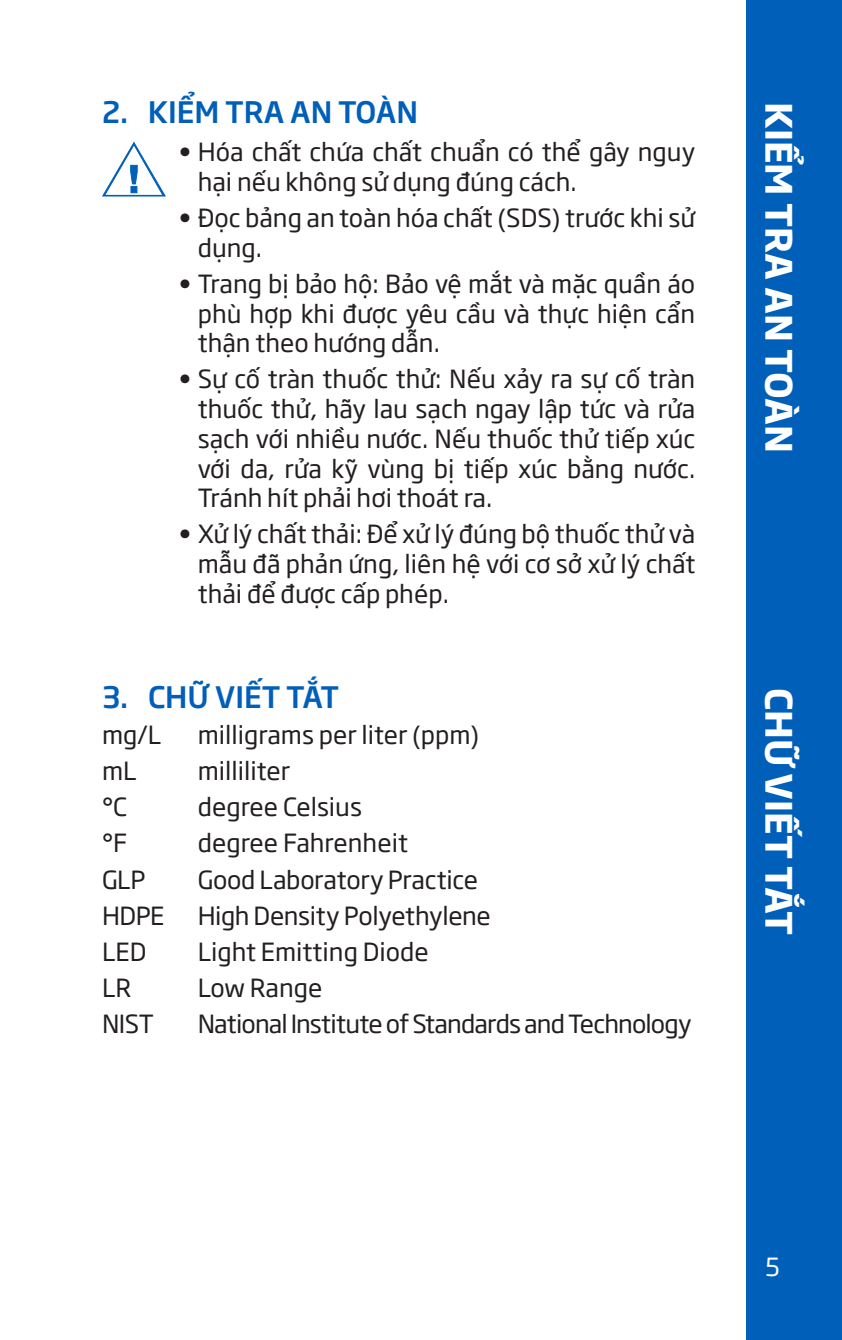
<style>
.page{position:relative;width:842px;height:1340px;background:#fff}
.page>*{position:absolute;margin:0;border:0;box-sizing:border-box;transform-origin:0 0}
.sidebar_title_MAN{font:700 36px "SVN Soho Gothic";color:#fff}
.t1{font:500 29.25px "SVN Soho Gothic";color:#005fb9}
.body_text_MAN{font:24.75px/29.7px "SVN Soho Gothic";color:#231f20;text-align:justify}
.body_text_MAN-2{font:24.75px "SVN Soho Gothic";letter-spacing:-.035em;color:#231f20}
.t2{font:24.75px "SVN Soho Gothic";color:#fff}
</style>
<div class="page">
<div style="left:746px;top:0;width:96px;height:1339px;background:#005fb9"></div>
<svg style="left:102px;top:142px;width:64px;height:54px"></svg>
<p class="t1" style="left:102px;top:89px;width:317px">2. KIỂM TRA AN TOÀN</p>
<p class="body_text_MAN" style="left:198px;top:136px;width:499px;text-indent:-19px">• Hóa chất chứa chất chuẩn có thể gây nguy hại nếu không sử dụng đúng cách.</p>
<p class="body_text_MAN" style="left:198px;top:202px;width:499px;text-indent:-19px">• Đọc bảng an toàn hóa chất (SDS) trước khi sử dụng.</p>
<p class="body_text_MAN" style="left:198px;top:267px;width:499px;text-indent:-19px">• Trang bị bảo hộ: Bảo vệ mắt và mặc quần áo phù hợp khi được yêu cầu và thực hiện cẩn thận theo hướng dẫn.</p>
<p class="body_text_MAN" style="left:198px;top:363px;width:499px;text-indent:-19px">• Sự cố tràn thuốc thử: Nếu xảy ra sự cố tràn thuốc thử, hãy lau sạch ngay lập tức và rửa sạch với nhiều nước. Nếu thuốc thử tiếp xúc với da, rửa kỹ vùng bị tiếp xúc bằng nước.<br>Tránh hít phải hơi thoát ra.</p>
<p class="body_text_MAN" style="left:198px;top:518px;width:499px;text-indent:-19px">• Xử lý chất thải: Để xử lý đúng bộ thuốc thử và mẫu đã phản ứng, liên hệ với cơ sở xử lý chất thải để được cấp phép.</p>
<p class="t1" style="left:102px;top:674px;width:239px">3. CHỮ VIẾT TẮT</p>
<p class="body_text_MAN" style="left:102px;top:718px;width:61px">mg/L</p>
<p class="body_text_MAN" style="left:198px;top:718px;width:283px">milligrams per liter (ppm)</p>
<p class="body_text_MAN" style="left:102px;top:755px;width:36px">mL</p>
<p class="body_text_MAN" style="left:198px;top:755px;width:94px">milliliter</p>
<p class="body_text_MAN" style="left:102px;top:791px;width:27px">°C</p>
<p class="body_text_MAN" style="left:198px;top:791px;width:166px">degree Celsius</p>
<p class="body_text_MAN" style="left:102px;top:827px;width:27px">°F</p>
<p class="body_text_MAN" style="left:198px;top:827px;width:212px">degree Fahrenheit</p>
<p class="body_text_MAN" style="left:102px;top:863px;width:45px">GLP</p>
<p class="body_text_MAN" style="left:198px;top:863px;width:282px">Good Laboratory Practice</p>
<p class="body_text_MAN" style="left:102px;top:899px;width:64px">HDPE</p>
<p class="body_text_MAN" style="left:198px;top:899px;width:295px">High Density Polyethylene</p>
<p class="body_text_MAN" style="left:102px;top:935px;width:46px">LED</p>
<p class="body_text_MAN" style="left:198px;top:935px;width:232px">Light Emitting Diode</p>
<p class="body_text_MAN" style="left:102px;top:971px;width:31px">LR</p>
<p class="body_text_MAN" style="left:198px;top:971px;width:126px">Low Range</p>
<p class="body_text_MAN" style="left:102px;top:1007px;width:53px">NIST</p>
<p class="body_text_MAN-2" style="left:198px;top:1004px;width:495px">National Institute of Standards and Technology</p>
<h1 class="sidebar_title_MAN" style="left:807px;top:102px;width:352px;rotate:90deg">KIỂM TRA AN TOÀN</h1>
<p class="sidebar_title_MAN" style="left:807px;top:687px;width:249px;rotate:90deg">CHỮ VIẾT TẮT</p>
<p class="t2" style="left:765px;top:1247px;width:16px">5</p>
</div>
